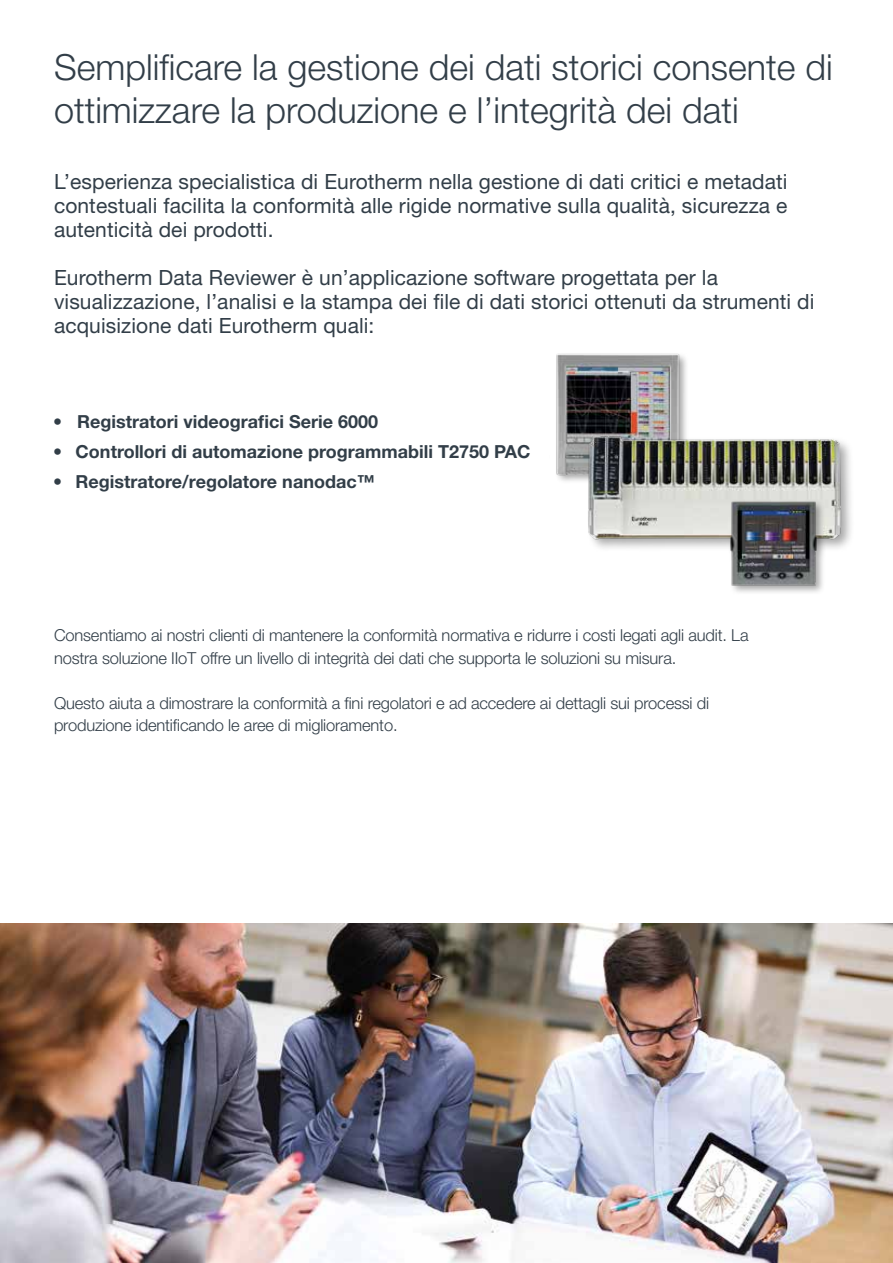
<style>
.page{position:relative;width:893px;height:1263px;background:#fff}
.page>*{position:absolute;margin:0;border:0;box-sizing:border-box;transform-origin:0 0}
.t1{font:300 36px/43.5px "Helvetica Neue LT Std";color:#323e48}
.t2{font:21px/24px "Helvetica Neue LT Std";letter-spacing:.005em;color:#323e48;text-align:justify}
.t3{font:700 18px "Helvetica Neue LT Std";color:#323e48}
.t4{font:300 16.5px/22.5px "Helvetica Neue LT Std";letter-spacing:-.01em;color:#323e48}
</style>
<div class="page">
<img style="left:556px;top:353px;width:130px;height:128px">
<div style="left:587px;top:433px;width:268px;height:120px;background:#000;opacity:.35"></div>
<img style="left:581px;top:431px;width:267px;height:113px">
<div style="left:728px;top:500px;width:98px;height:96px;background:#000;opacity:.35"></div>
<img style="left:728px;top:498px;width:90px;height:90px">
<img style="left:0;top:924px;width:893px;height:339px">
<h1 class="t1" style="left:54px;top:44px;width:780px">Semplificare la gestione dei dati storici consente di ottimizzare la produzione e l’integrità dei dati</h1>
<p class="t2" style="left:54px;top:170px;width:735px">L’esperienza specialistica di Eurotherm nella gestione di dati critici e metadati contestuali facilita la conformità alle rigide normative sulla qualità, sicurezza e autenticità dei prodotti.</p>
<p class="t2" style="left:54px;top:266px;width:762px;text-align:left">Eurotherm Data Reviewer è un’applicazione software progettata per la visualizzazione, l’analisi e la stampa dei file di dati storici ottenuti da strumenti di acquisizione dati Eurotherm quali:</p>
<p class="t3" style="left:53px;top:410px;width:326px">• Registratori videografici Serie 6000</p>
<p class="t3" style="left:53px;top:441px;width:479px">• Controllori di automazione programmabili T2750 PAC</p>
<p class="t3" style="left:53px;top:471px;width:323px">• Registratore/regolatore nanodac™</p>
<p class="t4" style="left:54px;top:624px;width:696px">Consentiamo ai nostri clienti di mantenere la conformità normativa e ridurre i costi legati agli audit. La nostra soluzione IIoT offre un livello di integrità dei dati che supporta le soluzioni su misura.</p>
<p class="t4" style="left:54px;top:691px;width:657px">Questo aiuta a dimostrare la conformità a fini regolatori e ad accedere ai dettagli sui processi di produzione identificando le aree di miglioramento.</p>
</div>
